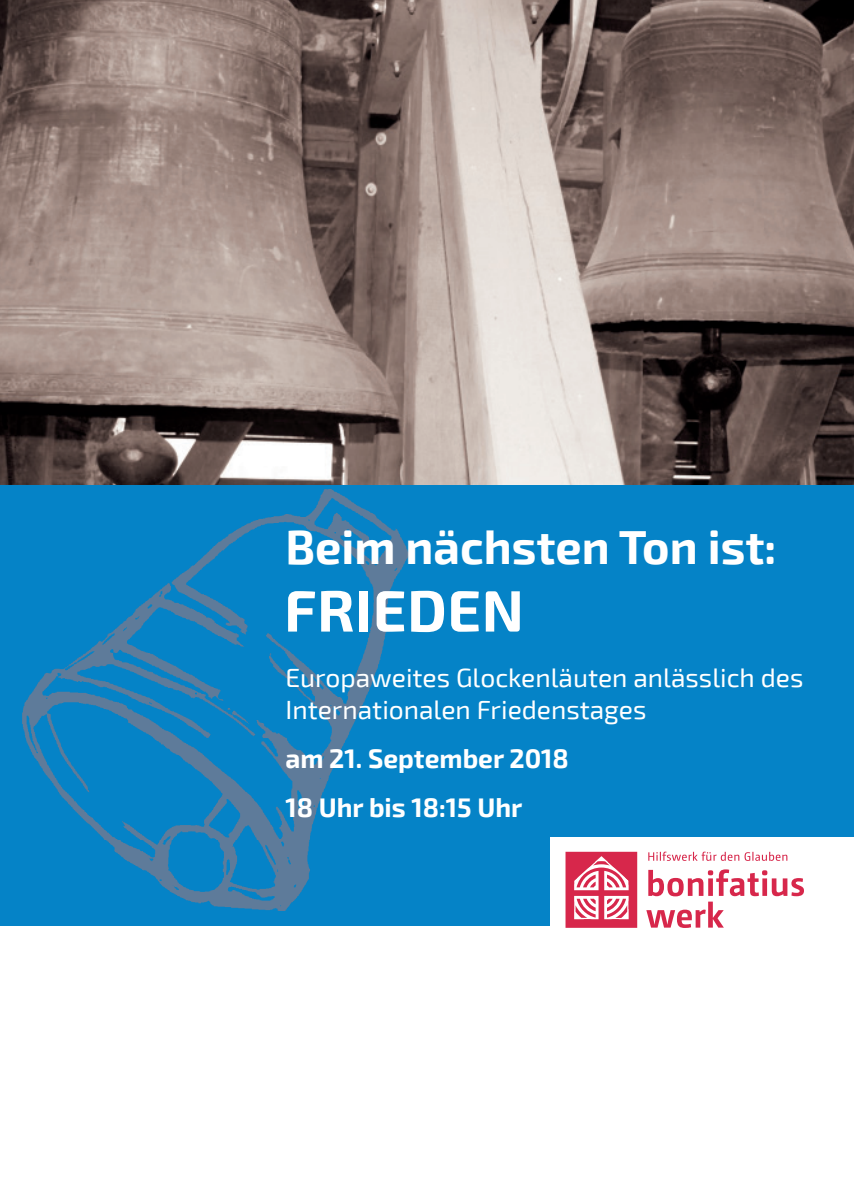
<style>
.page{position:relative;width:854px;height:1202px;background:#fff}
.page>*{position:absolute;margin:0;border:0;box-sizing:border-box;transform-origin:0 0}
.t1{font:700 58.4px "Exo 2";letter-spacing:.01em;color:#fff}
.t2{font:700 46.7px "Exo 2";color:#fff}
.t3{font:26.3px/31.6px "Exo 2";color:#fff}
.t4{font:700 26.3px/49.1px "Exo 2";color:#fff}
</style>
<div class="page">
<div style="left:0;top:0;width:853px;height:925px;background:#0583c7"></div>
<img style="left:0;top:0;width:853px;height:484px">
<div style="left:550px;top:837px;width:303px;height:113px;background:#fff"></div>
<svg style="left:646px;top:902px;width:77px;height:26px"></svg>
<svg style="left:648px;top:869px;width:155px;height:27px"></svg>
<svg style="left:648px;top:852px;width:139px;height:9px"></svg>
<svg style="left:565px;top:852px;width:72px;height:76px"></svg>
<img style="left:22px;top:490px;width:386px;height:421px">
<h2 class="t2" style="left:285px;top:519px;width:492px">Beim nächsten Ton ist:</h2>
<h1 class="t1" style="left:284px;top:576px;width:241px">FRIEDEN</h1>
<p class="t3" style="left:285px;top:663px;width:519px">Europaweites Glockenläuten anlässlich des<br>Internationalen Friedenstages</p>
<p class="t4" style="left:285px;top:735px;width:285px">am 21. September 2018<br>18 Uhr bis 18:15 Uhr</p>
</div>
